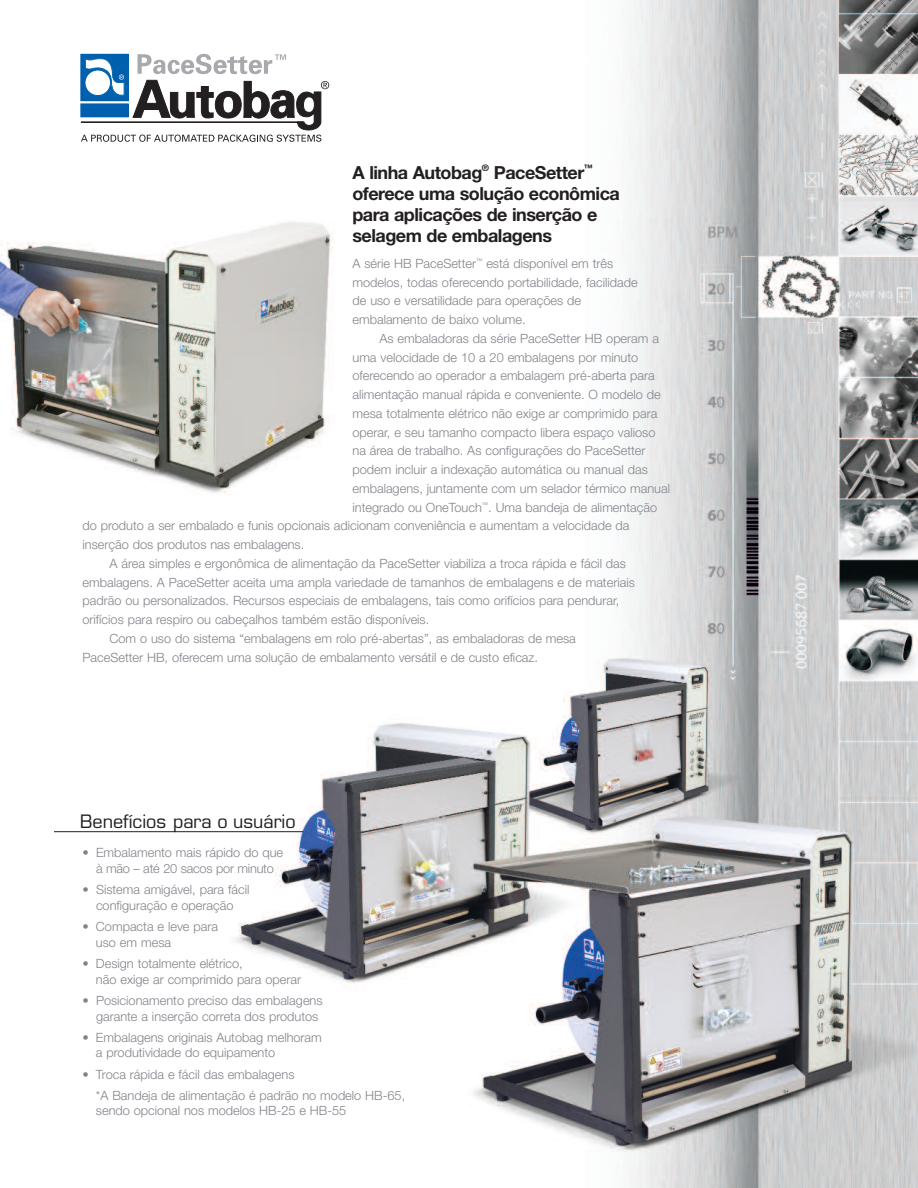
<style>
.page{position:relative;width:918px;height:1188px;background:#fff}
.page>*{position:absolute;margin:0;border:0;box-sizing:border-box;transform-origin:0 0}
.t1{font:700 18px/21px "Helvetica Neue";letter-spacing:-.03em;color:#231f20}
.t2{font:18px "Eurostile";color:#231f20}
.t3{font:300 12.75px/15.8px "Helvetica Neue";color:#80838a}
.t4{font:700 9px "Helvetica Neue";color:#231f20}
</style>
<div class="page">
<img style="left:54px;top:0;width:864px;height:1188px">
<svg style="left:81px;top:54px;width:248px;height:88px"></svg>
<hr style="left:54px;top:831px;width:249px;height:1px;background:#231f20">
<img style="left:0;top:196px;width:351px;height:305px">
<h1 class="t1" style="left:352px;top:162px;width:131px">A linha Autobag</h1>
<p class="t4" style="left:482px;top:162px;width:9px">®</p>
<h1 class="t1" style="left:494px;top:162px;width:92px">PaceSetter</h1>
<p class="t4" style="left:584px;top:162px;width:10px">™</p>
<h1 class="t1" style="left:352px;top:183px;width:269px">oferece uma solução econômica para aplicações de inserção e selagem de embalagens</h1>
<p class="t3" style="left:352px;top:254px;width:287px;line-height:18.8px">A série HB PaceSetter<sup>™</sup> está disponível em três modelos, todas oferecendo portabilidade, facilidade de uso e versatilidade para operações de embalamento de baixo volume.</p>
<p class="t3" style="left:379px;top:330px;width:281px">As embaladoras da série PaceSetter HB operam a</p>
<p class="t3" style="left:352px;top:349px;width:287px">uma velocidade de 10 a 20 embalagens por minuto</p>
<p class="t3" style="left:352px;top:368px;width:304px">oferecendo ao operador a embalagem pré-aberta para</p>
<p class="t3" style="left:352px;top:386px;width:310px">alimentação manual rápida e conveniente. O modelo de</p>
<p class="t3" style="left:352px;top:405px;width:306px">mesa totalmente elétrico não exige ar comprimido para</p>
<p class="t3" style="left:352px;top:424px;width:304px">operar, e seu tamanho compacto libera espaço valioso</p>
<p class="t3" style="left:352px;top:443px;width:295px">na área de trabalho. As configurações do PaceSetter</p>
<p class="t3" style="left:352px;top:461px;width:297px">podem incluir a indexação automática ou manual das</p>
<p class="t3" style="left:352px;top:480px;width:319px">embalagens, juntamente com um selador térmico manual</p>
<p class="t3" style="left:352px;top:499px;width:306px">integrado ou OneTouch<sup>™</sup>. Uma bandeja de alimentação</p>
<p class="t3" style="left:82px;top:518px;width:549px">do produto a ser embalado e funis opcionais adicionam conveniência e aumentam a velocidade da</p>
<p class="t3" style="left:82px;top:536px;width:223px">inserção dos produtos nas embalagens.</p>
<p class="t3" style="left:109px;top:555px;width:518px">A área simples e ergonômica de alimentação da PaceSetter viabiliza a troca rápida e fácil das</p>
<p class="t3" style="left:82px;top:574px;width:554px">embalagens. A PaceSetter aceita uma ampla variedade de tamanhos de embalagens e de materiais</p>
<p class="t3" style="left:82px;top:593px;width:538px">padrão ou personalizados. Recursos especiais de embalagens, tais como orifícios para pendurar,</p>
<p class="t3" style="left:82px;top:611px;width:348px">orifícios para respiro ou cabeçalhos também estão disponíveis.</p>
<p class="t3" style="left:109px;top:630px;width:468px">Com o uso do sistema “embalagens em rolo pré-abertas”, as embaladoras de mesa</p>
<p class="t3" style="left:83px;top:649px;width:457px">PaceSetter HB, oferecem uma solução de embalamento versátil e de custo eficaz.</p>
<h1 class="t2" style="left:80px;top:815px;width:217px">Benefícios para o usuário</h1>
<p class="t3" style="left:83px;top:844px;width:202px;text-align:center">• Embalamento mais rápido do que à mão – até 20 sacos por minuto</p>
<p class="t3" style="left:83px;top:881px;width:168px;text-align:center">• Sistema amigável, para fácil configuração e operação</p>
<p class="t3" style="left:96px;top:918px;width:124px;text-indent:-13px">• Compacta e leve para uso em mesa</p>
<p class="t3" style="left:96px;top:955px;width:207px;text-indent:-14px">• Design totalmente elétrico,<br>não exige ar comprimido para operar</p>
<p class="t3" style="left:96px;top:992px;width:228px;text-indent:-14px">• Posicionamento preciso das embalagens garante a inserção correta dos produtos</p>
<p class="t3" style="left:96px;top:1029px;width:227px;text-indent:-13px">• Embalagens originais Autobag melhoram a produtividade do equipamento</p>
<p class="t3" style="left:96px;top:1063px;width:311px;line-height:21.1px;text-indent:-13px">• Troca rápida e fácil das embalagens<br>*A Bandeja de alimentação é padrão no modelo HB-65,</p>
<p class="t3" style="left:96px;top:1103px;width:252px">sendo opcional nos modelos HB-25 e HB-55</p>
</div>
